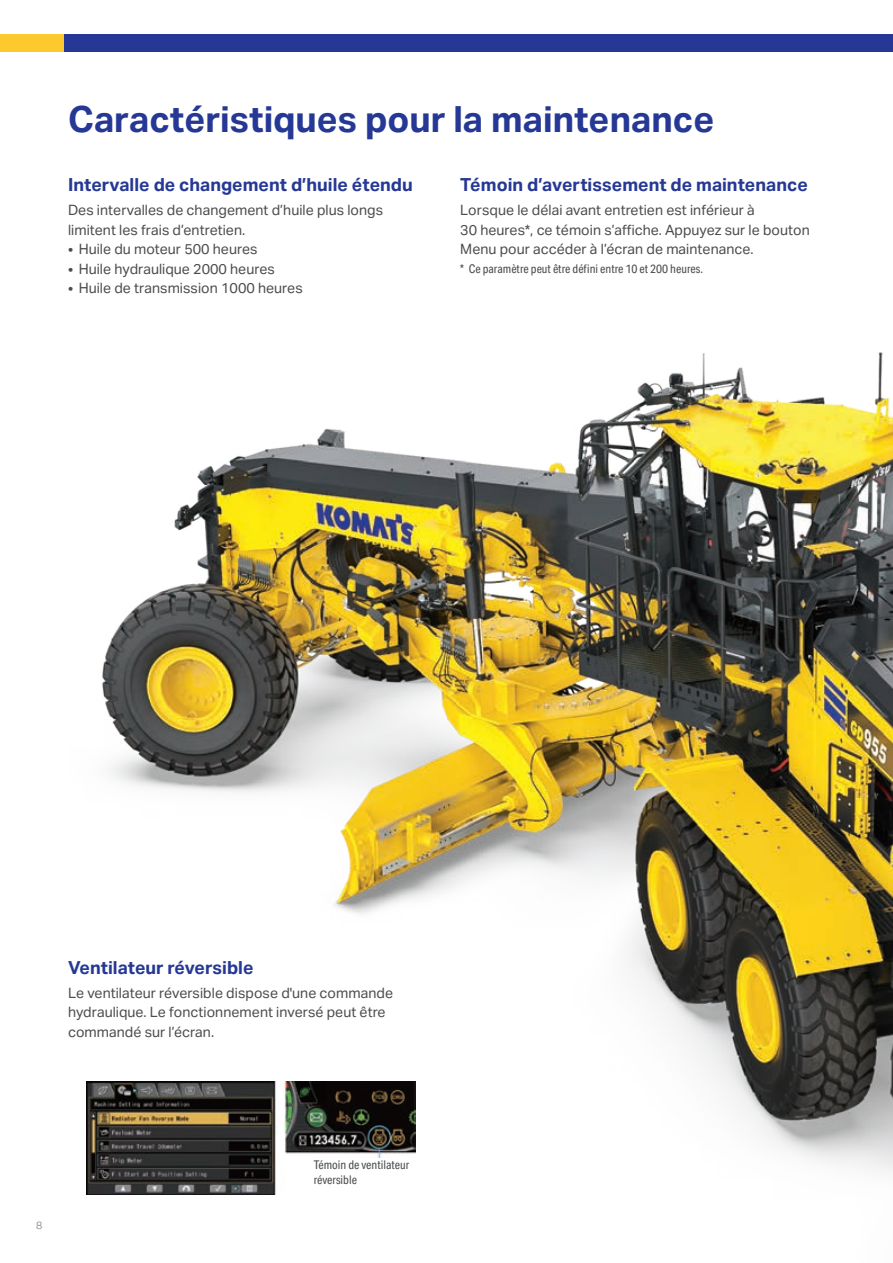
<style>
.page{position:relative;width:893px;height:1263px;background:#fff}
.page>*{position:absolute;margin:0;border:0;box-sizing:border-box;transform-origin:0 0}
.t1{font:700 36px "Aktiv Grotesk";color:#263895}
.t2{font:700 18px "Aktiv Grotesk";color:#263895}
.t3{font:14.25px/19.5px "Aktiv Grotesk";color:#4b4c4d}
.t4{font:12px/15px "Aktiv Grotesk Cd";color:#4b4c4d}
.t5{font:10.5px "Aktiv Grotesk";color:#939598}
</style>
<div class="page">
<img style="left:86px;top:352px;width:807px;height:843px">
<div style="left:0;top:34px;width:143px;height:17px;background:#fec92d"></div>
<div style="left:64px;top:34px;width:829px;height:17px;background:#263895"></div>
<div style="left:314px;top:1159px;width:135px;height:32px;background:#fff"></div>
<h1 class="t1" style="left:68px;top:99px;width:648px">Caractéristiques pour la maintenance</h1>
<p class="t2" style="left:68px;top:175px;width:346px">Intervalle de changement d’huile étendu</p>
<p class="t3" style="left:68px;top:201px;width:317px">Des intervalles de changement d’huile plus longs limitent les frais d’entretien.</p>
<p class="t3" style="left:68px;top:240px;width:191px">• Huile du moteur 500 heures</p>
<p class="t3" style="left:68px;top:259px;width:208px">• Huile hydraulique 2000 heures</p>
<p class="t3" style="left:68px;top:278px;width:236px">• Huile de transmission 1000 heures</p>
<p class="t2" style="left:460px;top:175px;width:349px">Témoin d’avertissement de maintenance</p>
<p class="t3" style="left:460px;top:201px;width:351px">Lorsque le délai avant entretien est inférieur à<br>30 heures*, ce témoin s’affiche. Appuyez sur le bouton<br>Menu pour accéder à l’écran de maintenance.</p>
<p class="t4" style="left:460px;top:262px;width:244px">* Ce paramètre peut être défini entre 10 et 200 heures.</p>
<p class="t2" style="left:68px;top:957px;width:187px">Ventilateur réversible</p>
<p class="t3" style="left:68px;top:983px;width:327px">Le ventilateur réversible dispose d'une commande hydraulique. Le fonctionnement inversé peut être commandé sur l’écran.</p>
<p class="t5" style="left:36px;top:1220px;width:8px">8</p>
<p class="t4" style="left:314px;top:1157px;width:97px">Témoin de ventilateur réversible</p>
</div>
